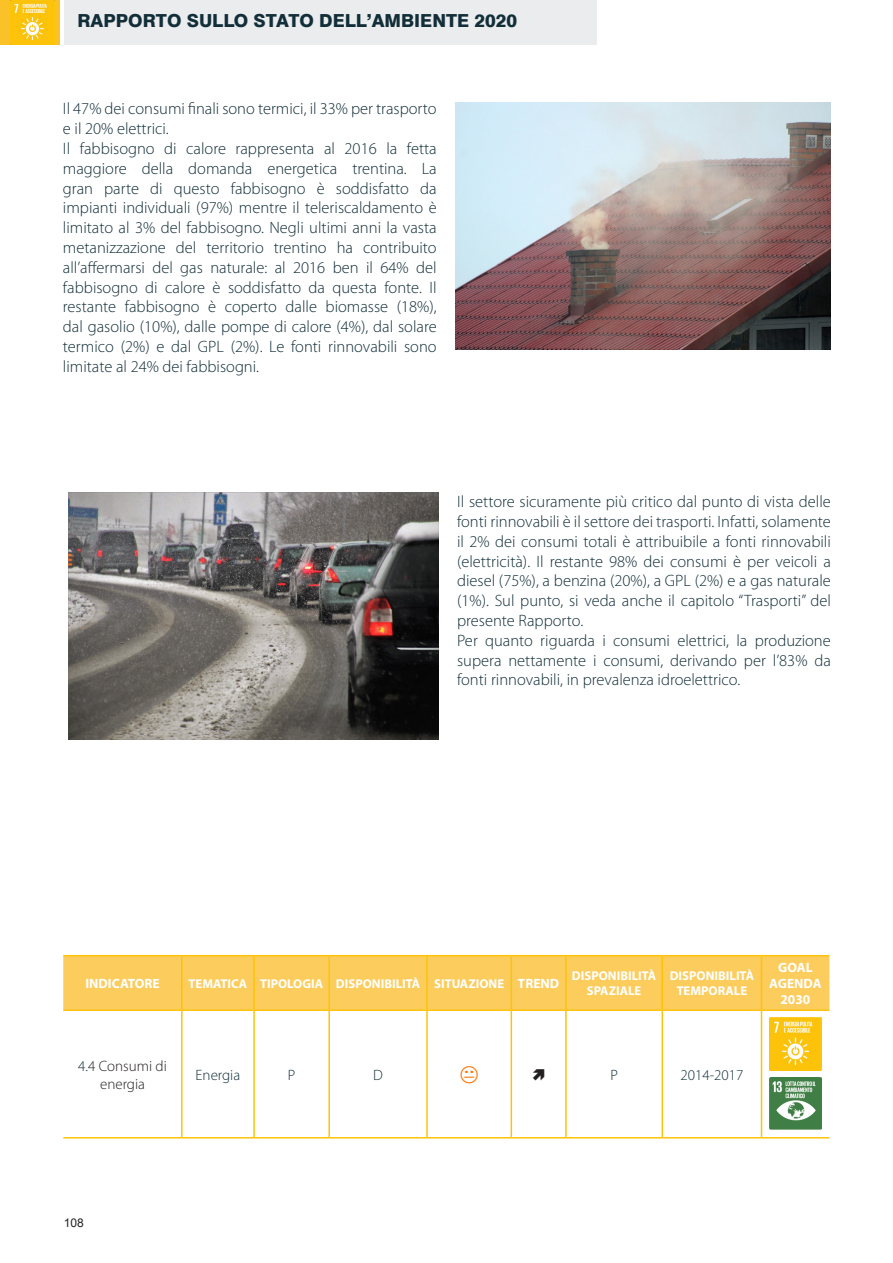
<style>
.page{position:relative;width:893px;height:1263px;background:#fff}
.page>*{position:absolute;margin:0;border:0;box-sizing:border-box;transform-origin:0 0}
.t1{font:800 18px "Swiss 721 BT";color:#122e38}
.testo{font:300 16.5px/19.8px "Myriad Pro";color:#122e38;text-align:justify}
.testo-2{font:300 15px/18px "Myriad Pro";color:#231f20;text-align:center}
.testo-3{font:300 15px "Myriad Pro";color:#122e38}
.testo-4{font:700 13.5px/16.2px "Myriad Pro";color:#fff;text-align:center}
.testo-5{font:700 12.75px/15.3px "Myriad Pro";color:#fff;text-align:center}
.t2{font:12px "Arial";color:#231f20}
.s1{color:#122e38}
</style>
<div class="page">
<div style="left:65px;top:0;width:532px;height:45px;background:#eaecee"></div>
<div style="left:0;top:0;width:60px;height:45px;background:#fbc128"></div>
<img style="left:10px;top:0;width:45px;height:45px">
<div style="left:63px;top:956px;width:766px;height:53px;background:#fccc5c"></div>
<hr style="left:63px;top:955px;width:119px;height:1px;background:#fcc30b">
<hr style="left:182px;top:955px;width:72px;height:1px;background:#fcc30b">
<hr style="left:181px;top:956px;width:2px;height:53px;background:#fcc30b">
<hr style="left:254px;top:955px;width:75px;height:1px;background:#fcc30b">
<hr style="left:253px;top:956px;width:2px;height:53px;background:#fcc30b">
<hr style="left:329px;top:955px;width:98px;height:1px;background:#fcc30b">
<hr style="left:328px;top:956px;width:2px;height:53px;background:#fcc30b">
<hr style="left:427px;top:955px;width:84px;height:1px;background:#fcc30b">
<hr style="left:426px;top:956px;width:2px;height:53px;background:#fcc30b">
<hr style="left:511px;top:955px;width:55px;height:1px;background:#fcc30b">
<hr style="left:511px;top:956px;width:1px;height:53px;background:#fcc30b">
<hr style="left:566px;top:955px;width:96px;height:1px;background:#fcc30b">
<hr style="left:565px;top:956px;width:2px;height:53px;background:#fcc30b">
<hr style="left:662px;top:955px;width:99px;height:1px;background:#fcc30b">
<hr style="left:661px;top:956px;width:2px;height:53px;background:#fcc30b">
<hr style="left:761px;top:955px;width:68px;height:1px;background:#fcc30b">
<hr style="left:761px;top:956px;width:1px;height:53px;background:#fcc30b">
<hr style="left:63px;top:1009px;width:119px;height:2px;background:#fcc30b">
<hr style="left:182px;top:1009px;width:72px;height:2px;background:#fcc30b">
<hr style="left:181px;top:1011px;width:2px;height:126px;background:#fcc30b">
<hr style="left:254px;top:1009px;width:75px;height:2px;background:#fcc30b">
<hr style="left:253px;top:1011px;width:2px;height:126px;background:#fcc30b">
<hr style="left:329px;top:1009px;width:98px;height:2px;background:#fcc30b">
<hr style="left:328px;top:1011px;width:2px;height:126px;background:#fcc30b">
<hr style="left:427px;top:1009px;width:84px;height:2px;background:#fcc30b">
<hr style="left:426px;top:1011px;width:2px;height:126px;background:#fcc30b">
<hr style="left:511px;top:1009px;width:55px;height:2px;background:#fcc30b">
<hr style="left:511px;top:1011px;width:1px;height:126px;background:#fcc30b">
<hr style="left:566px;top:1009px;width:96px;height:2px;background:#fcc30b">
<hr style="left:565px;top:1011px;width:2px;height:126px;background:#fcc30b">
<hr style="left:662px;top:1009px;width:99px;height:2px;background:#fcc30b">
<hr style="left:661px;top:1011px;width:2px;height:126px;background:#fcc30b">
<hr style="left:761px;top:1009px;width:68px;height:2px;background:#fcc30b">
<hr style="left:761px;top:1011px;width:1px;height:126px;background:#fcc30b">
<hr style="left:63px;top:1137px;width:119px;height:1px;background:#fcc30b">
<hr style="left:182px;top:1137px;width:72px;height:1px;background:#fcc30b">
<hr style="left:254px;top:1137px;width:75px;height:1px;background:#fcc30b">
<hr style="left:329px;top:1137px;width:98px;height:1px;background:#fcc30b">
<hr style="left:427px;top:1137px;width:84px;height:1px;background:#fcc30b">
<hr style="left:511px;top:1137px;width:55px;height:1px;background:#fcc30b">
<hr style="left:566px;top:1137px;width:96px;height:1px;background:#fcc30b">
<hr style="left:662px;top:1137px;width:99px;height:1px;background:#fcc30b">
<hr style="left:761px;top:1137px;width:68px;height:1px;background:#fcc30b">
<img style="left:769px;top:1018px;width:53px;height:52px">
<img style="left:769px;top:1077px;width:53px;height:53px">
<img style="left:455px;top:102px;width:375px;height:247px">
<img style="left:68px;top:493px;width:370px;height:246px">
<p class="t1" style="left:77px;top:10px;width:441px">RAPPORTO SULLO STATO DELL’AMBIENTE 2020</p>
<p class="testo" style="left:63px;top:99px;width:375px">Il 47% dei consumi finali sono termici, il 33% per trasporto e il 20% elettrici.</p>
<p class="testo" style="left:63px;top:139px;width:375px">Il fabbisogno di calore rappresenta al 2016 la fetta maggiore della domanda energetica trentina. La gran parte di questo fabbisogno è soddisfatto da impianti individuali (97%) mentre il teleriscaldamento è limitato al 3% del fabbisogno. Negli ultimi anni la vasta metanizzazione del territorio trentino ha contribuito all’affermarsi del gas naturale: al 2016 ben il 64% del fabbisogno di calore è soddisfatto da questa fonte. Il restante fabbisogno è coperto dalle biomasse (18%), dal gasolio (10%), dalle pompe di calore (4%), dal solare termico (2%) e dal GPL (2%). Le fonti rinnovabili sono limitate al 24% dei fabbisogni.</p>
<p class="testo" style="left:457px;top:492px;width:375px">Il settore sicuramente più critico dal punto di vista delle fonti rinnovabili è il settore dei trasporti. Infatti, solamente il 2% dei consumi totali è attribuibile a fonti rinnovabili (elettricità). Il restante 98% dei consumi è per veicoli a diesel (75%), a benzina (20%), a GPL (2%) e a gas naturale (1%). Sul punto, si veda anche il capitolo “Trasporti” del presente Rapporto.</p>
<p class="testo" style="left:457px;top:631px;width:375px">Per quanto riguarda i consumi elettrici, la produzione supera nettamente i consumi, derivando per l’83% da fonti rinnovabili, in prevalenza idroelettrico.</p>
<p class="testo-4" style="left:85px;top:975px;width:76px">INDICATORE</p>
<p class="testo-5" style="left:189px;top:975px;width:60px">TEMATICA</p>
<p class="testo-5" style="left:260px;top:975px;width:65px">TIPOLOGIA</p>
<p class="testo-5" style="left:336px;top:975px;width:86px">DISPONIBILITÀ</p>
<p class="testo-5" style="left:434px;top:975px;width:71px">SITUAZIONE</p>
<p class="testo-4" style="left:518px;top:975px;width:43px">TREND</p>
<p class="testo-5" style="left:572px;top:968px;width:86px">DISPONIBILITÀ<br>SPAZIALE</p>
<p class="testo-5" style="left:670px;top:968px;width:86px">DISPONIBILITÀ<br>TEMPORALE</p>
<p class="testo-4" style="left:769px;top:959px;width:54px">GOAL<br>AGENDA<br>2030</p>
<p class="testo-2" style="left:78px;top:1057px;width:90px"><span class="s1">4.</span>4 Consumi di energia</p>
<p class="testo-3" style="left:196px;top:1066px;width:46px">Energia</p>
<p class="testo-3" style="left:288px;top:1066px;width:9px">P</p>
<p class="testo-3" style="left:373px;top:1066px;width:11px">D</p>
<p class="testo-3" style="left:610px;top:1066px;width:9px">P</p>
<p class="testo-3" style="left:680px;top:1066px;width:65px">2014-2017</p>
<p class="t2" style="left:64px;top:1214px;width:22px">108</p>
</div>
